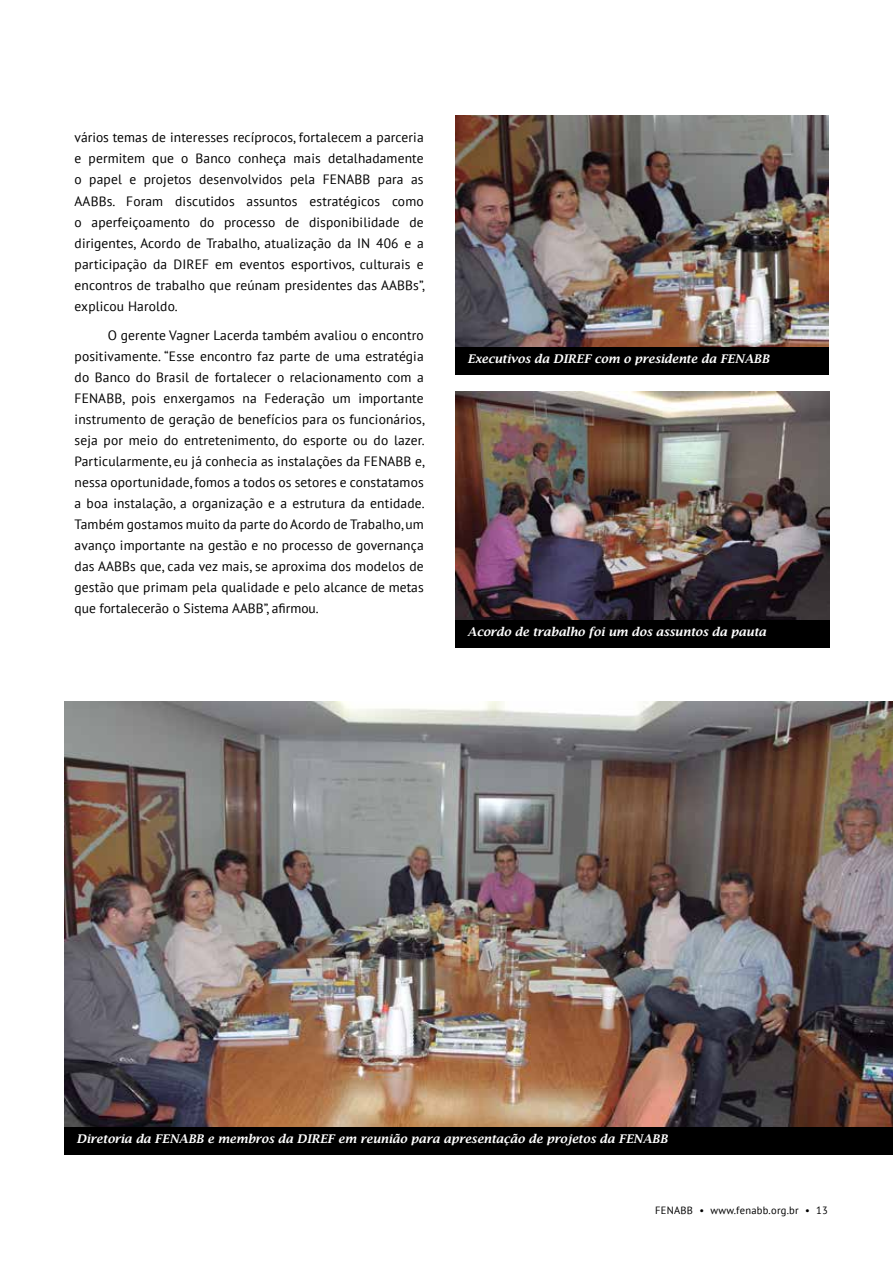
<style>
.page{position:relative;width:893px;height:1263px;background:#fff}
.page>*{position:absolute;margin:0;border:0;box-sizing:border-box;transform-origin:0 0}
.t1{font:13.5px/21px "PT Sans";letter-spacing:.01em;color:#000;text-align:justify}
.t2{font:italic 600 12px "Lucida Bright";color:#fff}
.t3{font:10.5px "PT Sans";letter-spacing:.025em;color:#000}
</style>
<div class="page">
<img style="left:65px;top:702px;width:828px;height:426px">
<div style="left:65px;top:1128px;width:828px;height:27px;background:#000"></div>
<img style="left:455px;top:116px;width:373px;height:231px">
<img style="left:455px;top:392px;width:374px;height:228px">
<div style="left:455px;top:347px;width:373px;height:27px;background:#000"></div>
<div style="left:455px;top:620px;width:374px;height:27px;background:#000"></div>
<p class="t1" style="left:75px;top:127px;width:352px">vários temas de interesses recíprocos, fortalecem a parceria e permitem que o Banco conheça mais detalhadamente o papel e projetos desenvolvidos pela FENABB para as AABBs. Foram discutidos assuntos estratégicos como o aperfeiçoamento do processo de disponibilidade de dirigentes, Acordo de Trabalho, atualização da IN 406 e a participação da DIREF em eventos esportivos, culturais e encontros de trabalho que reúnam presidentes das AABBs”, explicou Haroldo.</p>
<p class="t1" style="left:75px;top:324px;width:352px;text-indent:33px">O gerente Vagner Lacerda também avaliou o encontro positivamente. “Esse encontro faz parte de uma estratégia do Banco do Brasil de fortalecer o relacionamento com a FENABB, pois enxergamos na Federação um importante instrumento de geração de benefícios para os funcionários, seja por meio do entretenimento, do esporte ou do lazer.<br>Particularmente, eu já conhecia as instalações da FENABB e, nessa oportunidade, fomos a todos os setores e constatamos a boa instalação, a organização e a estrutura da entidade.<br>Também gostamos muito da parte do Acordo de Trabalho, um avanço importante na gestão e no processo de governança das AABBs que, cada vez mais, se aproxima dos modelos de gestão que primam pela qualidade e pelo alcance de metas que fortalecerão o Sistema AABB”, afirmou.</p>
<p class="t2" style="left:468px;top:351px;width:303px">Executivos da DIREF com o presidente da FENABB</p>
<p class="t2" style="left:468px;top:625px;width:300px">Acordo de trabalho foi um dos assuntos da pauta</p>
<p class="t2" style="left:77px;top:1132px;width:592px">Diretoria da FENABB e membros da DIREF em reunião para apresentação de projetos da FENABB</p>
<p class="t3" style="left:655px;top:1203px;width:174px">FENABB • www.fenabb.org.br • 13</p>
</div>
